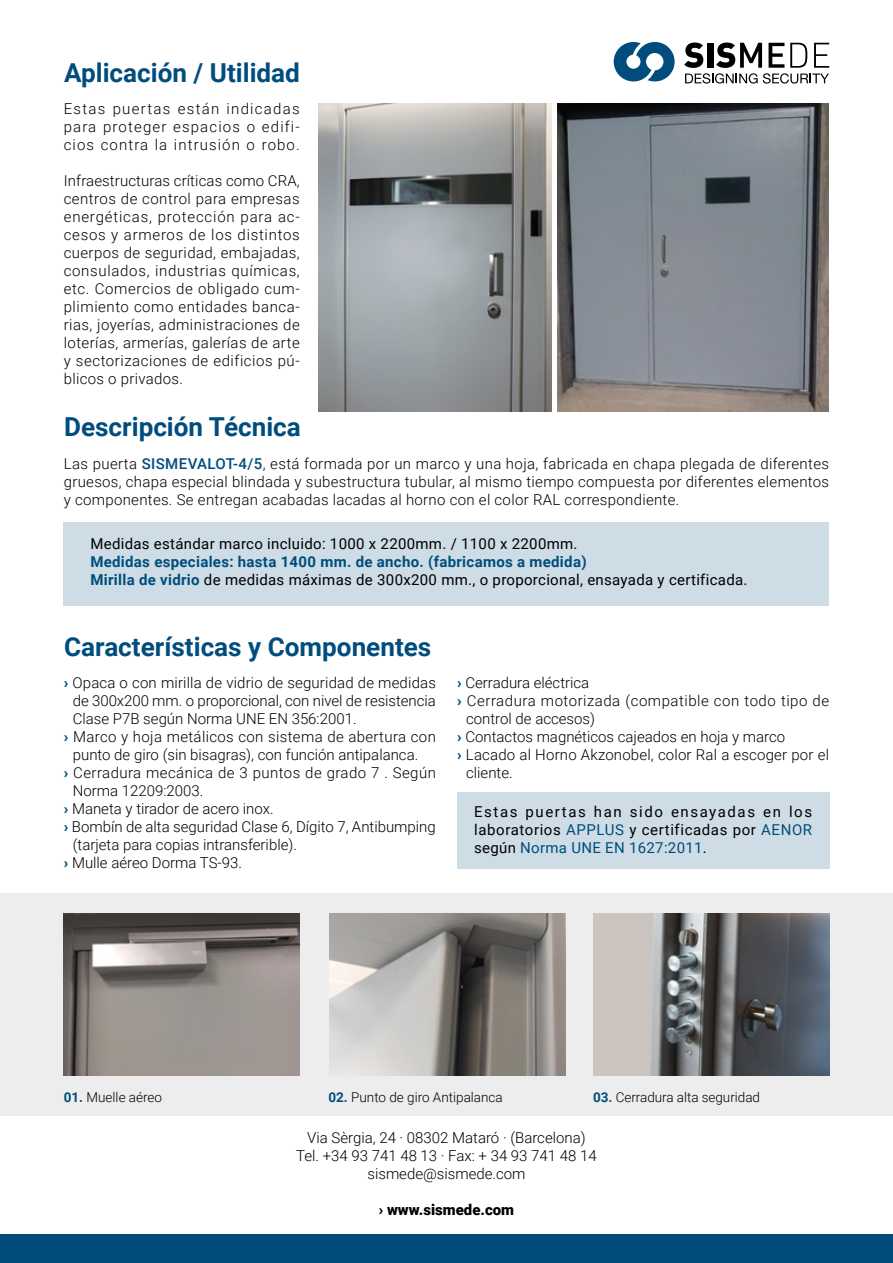
<style>
.page{position:relative;width:893px;height:1263px;background:#fff}
.page>*{position:absolute;margin:0;border:0;box-sizing:border-box;transform-origin:0 0}
.t1{font:700 26.1px "Roboto";color:#004d7d}
.t2{font:300 15px/18px "Roboto";color:#000;text-align:justify}
.t3{font:15px/18px "Roboto";letter-spacing:.02em;color:#000;text-align:justify}
.t4{font:700 15px/18px "Roboto";letter-spacing:.02em;color:#004d7d}
.t5{font:300 15px "Roboto";letter-spacing:.035em;color:#000}
.t6{font:300 15px "Roboto";letter-spacing:.025em;color:#000}
.t7{font:300 15px "Roboto";letter-spacing:.03em;color:#000}
.t8{font:900 15px "Roboto";color:#000}
.t9{font:300 13.5px "Roboto";color:#000}
.s1{font-weight:500;color:#004d7d}
.s2{font-weight:400;color:#000}
.s3{font-weight:900;color:#004d7d}
.s4{color:#004d7d}
.s5{font-weight:700;color:#004d7d}
</style>
<div class="page">
<div style="left:0;top:893px;width:893px;height:222px;background:#ededed"></div>
<div style="left:457px;top:792px;width:372px;height:76px;background:#cddce5"></div>
<div style="left:64px;top:523px;width:765px;height:83px;background:#cddce5"></div>
<div style="left:0;top:1235px;width:893px;height:28px;background:#004d7d"></div>
<img style="left:330px;top:913px;width:236px;height:162px">
<img style="left:64px;top:913px;width:236px;height:162px">
<img style="left:593px;top:913px;width:236px;height:162px">
<img style="left:319px;top:103px;width:233px;height:308px">
<img style="left:558px;top:103px;width:271px;height:308px">
<svg style="left:684px;top:43px;width:145px;height:41px"></svg>
<svg style="left:613px;top:42px;width:62px;height:40px"></svg>
<h1 class="t1" style="left:64px;top:55px;width:237px">Aplicación / Utilidad</h1>
<p class="t2" style="left:64px;top:99px;width:238px">Estas puertas están indicadas para proteger espacios o edifi&shy;cios contra la intrusión o robo.</p>
<p class="t2" style="left:64px;top:171px;width:238px">Infraestructuras críticas como CRA, centros de control para empresas energéticas, protección para ac&shy;cesos y armeros de los distintos cuerpos de seguridad, embajadas, consulados, industrias químicas, etc. Comercios de obligado cum&shy;plimiento como entidades banca&shy;rias, joyerías, administraciones de loterías, armerías, galerías de arte y sectorizaciones de edificios pú&shy;blicos o privados.</p>
<h1 class="t1" style="left:64px;top:408px;width:238px">Descripción Técnica</h1>
<p class="t2" style="left:64px;top:454px;width:767px">Las puerta <span class="s1">SISMEVALOT-4/5</span>, está formada por un marco y una hoja, fabricada en chapa plegada de diferentes gruesos, chapa especial blindada y subestructura tubular, al mismo tiempo compuesta por diferentes elementos y componentes. Se entregan acabadas lacadas al horno con el color RAL correspondiente.</p>
<p class="t3" style="left:90px;top:534px;width:489px">Medidas estándar marco incluido: 1000 x 2200mm. / 1100 x 2200mm.</p>
<p class="t4" style="left:90px;top:552px;width:659px">Medidas especiales: hasta 1400 mm. de ancho. (fabricamos a medida)<br>Mirilla de vidrio <span class="s2">de medidas máximas de 300x200 mm., o proporcional, ensayada y certificada.</span></p>
<h1 class="t1" style="left:64px;top:629px;width:369px">Características y Componentes</h1>
<p class="t2" style="left:64px;top:673px;width:374px"><span class="s3">›</span> Opaca o con mirilla de vidrio de seguridad de medidas</p>
<p class="t2" style="left:73px;top:691px;width:364px">de 300x200 mm. o proporcional, con nivel de resistencia</p>
<p class="t2" style="left:73px;top:709px;width:285px">Clase P7B según Norma UNE EN 356:2001.</p>
<p class="t6" style="left:64px;top:726px;width:374px"><span class="s3">›</span> Marco y hoja metálicos con sistema de abertura con</p>
<p class="t2" style="left:73px;top:745px;width:347px">punto de giro (sin bisagras), con función antipalanca.</p>
<p class="t7" style="left:64px;top:762px;width:374px"><span class="s3">›</span> Cerradura mecánica de 3 puntos de grado 7 . Según</p>
<p class="t2" style="left:73px;top:781px;width:132px">Norma 12209:2003.</p>
<p class="t2" style="left:64px;top:799px;width:211px"><span class="s3">›</span> Maneta y tirador de acero inox.</p>
<p class="t2" style="left:64px;top:817px;width:373px"><span class="s3">›</span> Bombín de alta seguridad Clase 6, Dígito 7, Antibumping</p>
<p class="t2" style="left:73px;top:835px;width:226px">(tarjeta para copias intransferible).</p>
<p class="t2" style="left:64px;top:853px;width:180px"><span class="s3">›</span> Mulle aéreo Dorma TS-93.</p>
<p class="t2" style="left:457px;top:673px;width:134px"><span class="s3">›</span> Cerradura eléctrica</p>
<p class="t5" style="left:457px;top:690px;width:374px"><span class="s3">›</span> Cerradura motorizada (compatible con todo tipo de</p>
<p class="t2" style="left:466px;top:709px;width:130px">control de accesos)</p>
<p class="t2" style="left:457px;top:727px;width:330px"><span class="s3">›</span> Contactos magnéticos cajeados en hoja y marco</p>
<p class="t2" style="left:457px;top:745px;width:373px"><span class="s3">›</span> Lacado al Horno Akzonobel, color Ral a escoger por el</p>
<p class="t2" style="left:466px;top:763px;width:48px">cliente.</p>
<p class="t3" style="left:474px;top:802px;width:340px">Estas puertas han sido ensayadas en los laboratorios <span class="s4">APPLUS</span> y certificadas por <span class="s4">AENOR </span>según <span class="s4">Norma UNE EN 1627:2011</span>.</p>
<p class="t9" style="left:64px;top:1088px;width:100px"><span class="s5">01.</span> Muelle aéreo</p>
<p class="t9" style="left:328px;top:1088px;width:176px"><span class="s5">02.</span> Punto de giro Antipalanca</p>
<p class="t9" style="left:593px;top:1088px;width:168px"><span class="s5">03.</span> Cerradura alta seguridad</p>
<p class="t2" style="left:296px;top:1128px;width:302px;text-align:center">Via Sèrgia, 24 · 08302 Mataró · (Barcelona)<br>Tel. +34 93 741 48 13 · Fax: + 34 93 741 48 14 sismede@sismede.com</p>
<p class="t8" style="left:379px;top:1199px;width:137px">› www.sismede.com</p>
</div>
